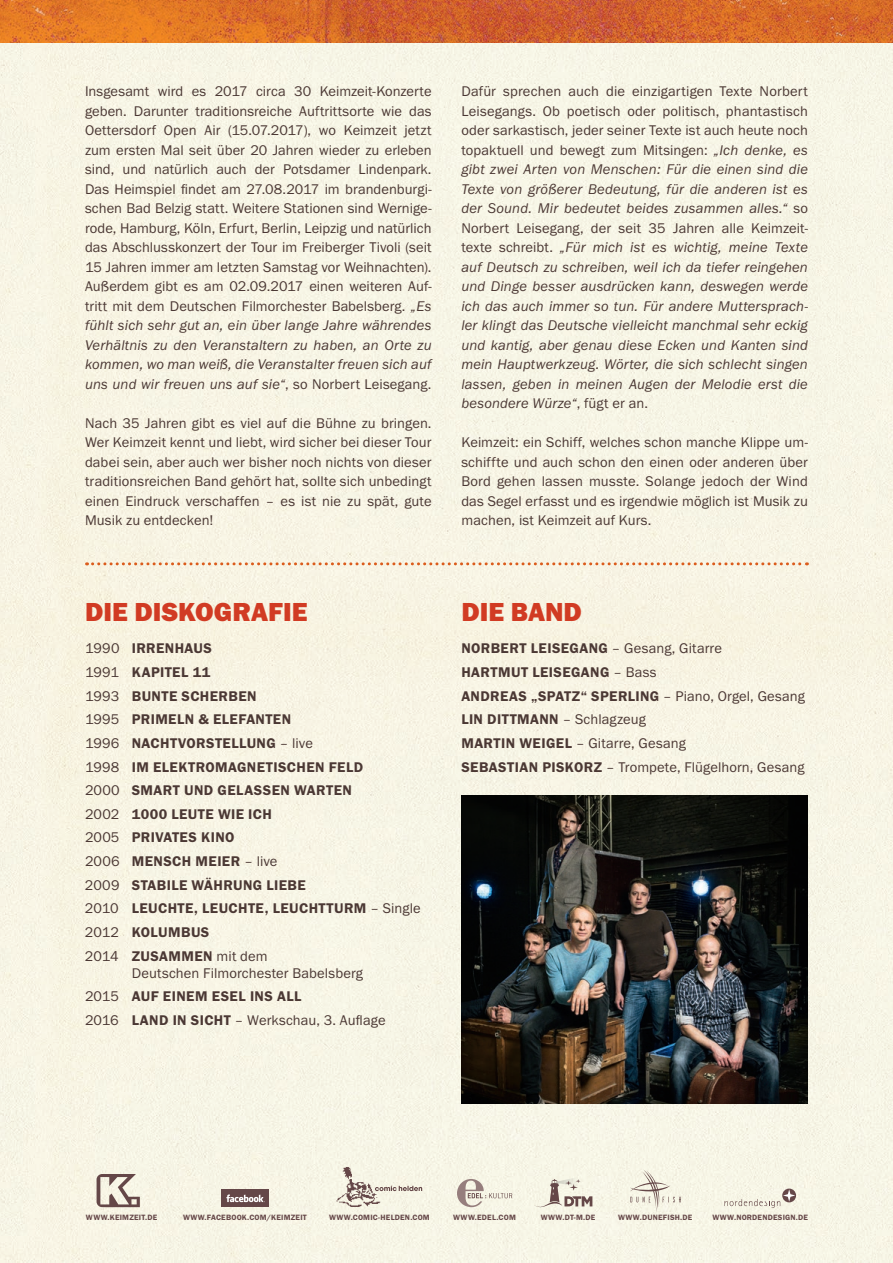
<style>
.page{position:relative;width:893px;height:1263px;background:#fff}
.page>*{position:absolute;margin:0;border:0;box-sizing:border-box;transform-origin:0 0}
.t1{font:800 27px "Franklin Gothic EF";color:#d13b23}
.t2{font:14.55px/19.5px "Franklin Gothic EF";letter-spacing:.005em;color:#4b3834;text-align:justify}
.t3{font:italic 14.55px/19.5px "Franklin Gothic Itc T";letter-spacing:.01em;color:#4b3834;text-align:justify}
.t4{font:600 14.55px/23.7px "Franklin Gothic EF";letter-spacing:.03em;color:#4b3834}
.t5{font:600 7.95px "Franklin Gothic EF";letter-spacing:.025em;color:#654748}
.s1{font-family:"Franklin Gothic Itc T";font-style:italic}
.s2{font-family:"Franklin Gothic EF";font-style:normal}
.s3{font-weight:400}
.s4{font-weight:600}
</style>
<div class="page">
<div style="left:0;top:43px;width:893px;height:1220px;background:#f7f5e5"></div>
<img style="left:0;top:0;width:893px;height:43px">
<svg style="left:87px;top:562px;width:720px;height:3px;background:#edbf9e"></svg>
<img style="left:461px;top:796px;width:347px;height:308px">
<svg style="left:97px;top:1174px;width:43px;height:33px"></svg>
<svg style="left:630px;top:1169px;width:51px;height:44px;background:#e9e5d7"></svg>
<svg style="left:457px;top:1179px;width:55px;height:28px;background:#dcd5c9"></svg>
<img style="left:330px;top:1164px;width:59px;height:46px">
<svg style="left:375px;top:1186px;width:47px;height:5px"></svg>
<svg style="left:534px;top:1177px;width:58px;height:31px;background:#d6cfc3"></svg>
<div style="left:221px;top:1189px;width:48px;height:18px;background:#654748"></div>
<svg style="left:226px;top:1194px;width:39px;height:8px"></svg>
<svg style="left:782px;top:1188px;width:14px;height:14px"></svg>
<svg style="left:724px;top:1189px;width:71px;height:19px"></svg>
<p class="t2" style="left:85px;top:82px;width:348px">Insgesamt wird es 2017 circa 30 Keimzeit-Konzerte geben. Darunter traditionsreiche Auftrittsorte wie das Oettersdorf Open Air (15.07.2017), wo Keimzeit jetzt zum ersten Mal seit über 20 Jahren wieder zu erleben sind, und natürlich auch der Potsdamer Lindenpark.<br>Das Heimspiel findet am 27.08.2017 im brandenburgi&shy;schen Bad Belzig statt. Weitere Stationen sind Wernige&shy;rode, Hamburg, Köln, Erfurt, Berlin, Leipzig und natürlich das Abschlusskonzert der Tour im Freiberger Tivoli (seit 15 Jahren immer am letzten Samstag vor Weihnachten).<br>Außerdem gibt es am 02.09.2017 einen weiteren Auf&shy;tritt mit dem Deutschen Filmorchester Babelsberg. <span class="s1">„Es</span></p>
<p class="t3" style="left:85px;top:316px;width:348px">fühlt sich sehr gut an, ein über lange Jahre währendes Verhältnis zu den Veranstaltern zu haben, an Orte zu kommen, wo man weiß, die Veranstalter freuen sich auf uns und wir freuen uns auf sie“<span class="s2">, so Norbert Leisegang.</span></p>
<p class="t2" style="left:85px;top:413px;width:348px">Nach 35 Jahren gibt es viel auf die Bühne zu bringen.<br>Wer Keimzeit kennt und liebt, wird sicher bei dieser Tour dabei sein, aber auch wer bisher noch nichts von dieser traditionsreichen Band gehört hat, sollte sich unbedingt einen Eindruck verschaffen – es ist nie zu spät, gute Musik zu entdecken!</p>
<p class="t2" style="left:461px;top:82px;width:348px">Dafür sprechen auch die einzigartigen Texte Norbert Leisegangs. Ob poetisch oder politisch, phantastisch oder sarkastisch, jeder seiner Texte ist auch heute noch topaktuell und bewegt zum Mitsingen: <span class="s1">„Ich denke, es</span></p>
<p class="t3" style="left:461px;top:160px;width:348px">gibt zwei Arten von Menschen: Für die einen sind die Texte von größerer Bedeutung, für die anderen ist es der Sound. Mir bedeutet beides zusammen alles.“ <span class="s2">so</span></p>
<p class="t2" style="left:461px;top:218px;width:348px">Norbert Leisegang, der seit 35 Jahren alle Keimzeit-</p>
<p class="t3" style="left:461px;top:238px;width:348px"><span class="s2">texte schreibt.</span> „Für mich ist es wichtig, meine Texte auf Deutsch zu schreiben, weil ich da tiefer reingehen und Dinge besser ausdrücken kann, deswegen werde ich das auch immer so tun. Für andere Muttersprach&shy;ler klingt das Deutsche vielleicht manchmal sehr eckig und kantig, aber genau diese Ecken und Kanten sind mein Hauptwerkzeug. Wörter, die sich schlecht singen lassen, geben in meinen Augen der Melodie erst die besondere Würze“<span class="s2">, fügt er an.</span></p>
<p class="t2" style="left:461px;top:433px;width:348px">Keimzeit: ein Schiff, welches schon manche Klippe um&shy;schiffte und auch schon den einen oder anderen über Bord gehen lassen musste. Solange jedoch der Wind das Segel erfasst und es irgendwie möglich ist Musik zu machen, ist Keimzeit auf Kurs.</p>
<h1 class="t1" style="left:85px;top:596px;width:224px">DIE DISKOGRAFIE</h1>
<p class="t4" style="left:85px;top:636px;width:337px"><span class="s3">1990</span> IRRENHAUS<br><span class="s3">1991</span> KAPITEL 11<br><span class="s3">1993</span> BUNTE SCHERBEN<br><span class="s3">1995</span> PRIMELN &amp; ELEFANTEN<br><span class="s3">1996</span> NACHTVORSTELLUNG <span class="s3">– live<br>1998</span> IM ELEKTROMAGNETISCHEN FELD<br><span class="s3">2000</span> SMART UND GELASSEN WARTEN<br><span class="s3">2002</span> 1000 LEUTE WIE ICH<br><span class="s3">2005</span> PRIVATES KINO<br><span class="s3">2006</span> MENSCH MEIER <span class="s3">– live<br>2009</span> STABILE WÄHRUNG LIEBE<br><span class="s3">2010</span> LEUCHTE, LEUCHTE, LEUCHTTURM <span class="s3">– Single<br>2012</span> KOLUMBUS<br><span class="s3">2014</span> ZUSAMMEN <span class="s3">mit dem</span></p>
<p class="t2" style="left:85px;top:961px;width:302px;line-height:23.7px;text-align:left;text-indent:47px">Deutschen Filmorchester Babelsberg<br>2015 <span class="s4">AUF EINEM ESEL INS ALL<br></span>2016 <span class="s4">LAND IN SICHT</span> – Werkschau, 3. Auflage</p>
<h1 class="t1" style="left:461px;top:596px;width:122px">DIE BAND</h1>
<p class="t4" style="left:461px;top:636px;width:345px">NORBERT LEISEGANG <span class="s3">– Gesang, Gitarre<br></span>HARTMUT LEISEGANG <span class="s3">– Bass<br></span>ANDREAS „SPATZ“ SPERLING <span class="s3">– Piano, Orgel, Gesang </span>LIN DITTMANN <span class="s3">– Schlagzeug<br></span>MARTIN WEIGEL <span class="s3">– Gitarre, Gesang<br></span>SEBASTIAN PISKORZ <span class="s3">– Trompete, Flügelhorn, Gesang</span></p>
<p class="t5" style="left:86px;top:1213px;width:73px">WWW.KEIMZEIT.DE</p>
<p class="t5" style="left:183px;top:1213px;width:125px">WWW.FACEBOOK.COM/KEIMZEIT</p>
<p class="t5" style="left:329px;top:1213px;width:102px">WWW.COMIC-HELDEN.COM</p>
<p class="t5" style="left:453px;top:1213px;width:64px">WWW.EDEL.COM</p>
<p class="t5" style="left:541px;top:1213px;width:56px">WWW.DT-M.DE</p>
<p class="t5" style="left:618px;top:1213px;width:76px">WWW.DUNEFISH.DE</p>
<p class="t5" style="left:712px;top:1213px;width:97px">WWW.NORDENDESIGN.DE</p>
</div>
